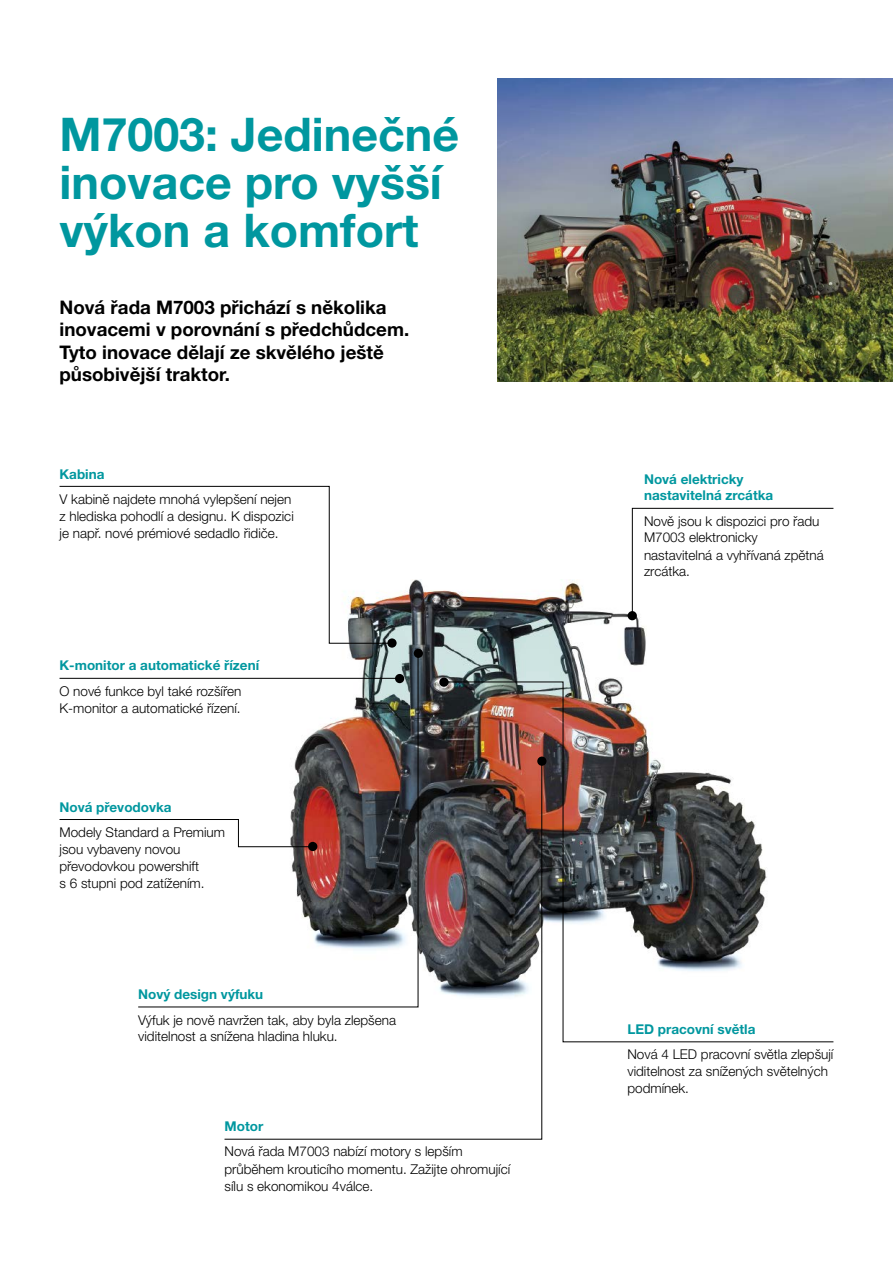
<style>
.page{position:relative;width:893px;height:1263px;background:#fff}
.page>*{position:absolute;margin:0;border:0;box-sizing:border-box;transform-origin:0 0}
.t1{font:700 46.5px/48px "Helvetica Neue LT Pro";color:#00979f}
.t2{font:700 18.75px/22.5px "Helvetica Neue LT Pro";color:#000}
.t3{font:300 13.5px/16.8px "Helvetica Neue LT Pro";color:#000}
.t4{font:700 13.5px/25.3px "Helvetica Neue LT Pro";color:#00979f}
.s1{font-weight:700;color:#00979f}
.s2{font-weight:300;color:#000}
</style>
<div class="page">
<img style="left:497px;top:79px;width:396px;height:302px">
<img style="left:348px;top:579px;width:298px;height:180px">
<svg style="left:59px;top:486px;width:333px;height:158px"></svg>
<svg style="left:387px;top:638px;width:10px;height:10px"></svg>
<hr style="left:60px;top:678px;width:340px;height:1px;background:#000">
<svg style="left:59px;top:819px;width:78px;height:1px"></svg>
<svg style="left:137px;top:653px;width:282px;height:355px"></svg>
<div style="left:414px;top:649px;width:9px;height:9px;background:#000;border-radius:50%"></div>
<img style="left:443px;top:681px;width:391px;height:361px">
<svg style="left:439px;top:677px;width:10px;height:10px"></svg>
<svg style="left:224px;top:759px;width:319px;height:381px"></svg>
<div style="left:537px;top:756px;width:9px;height:10px;background:#000;border-radius:50%"></div>
<svg style="left:632px;top:508px;width:202px;height:109px"></svg>
<div style="left:628px;top:611px;width:9px;height:9px;background:#000;border-radius:50%"></div>
<p class="t1" style="left:60px;top:109px;width:401px">M7003: Jedinečné inovace pro vyšší výkon a komfort</p>
<p class="t2" style="left:60px;top:295px;width:351px">Nová řada M7003 přichází s několika inovacemi v porovnání s předchůdcem.<br>Tyto inovace dělají ze skvělého ještě působivější traktor.</p>
<p class="t3" style="left:60px;top:461px;width:233px;line-height:25.3px"><span class="s1">Kabina<br></span>V kabině najdete mnohá vylepšení nejen</p>
<p class="t3" style="left:60px;top:507px;width:236px">z hlediska pohodlí a designu. K dispozici je např. nové prémiové sedadlo řidiče.</p>
<p class="t4" style="left:60px;top:652px;width:201px">K-monitor a automatické řízení<br><span class="s2">O nové funkce byl také rozšířen</span></p>
<p class="t3" style="left:60px;top:699px;width:183px">K-monitor a automatické řízení.</p>
<p class="t3" style="left:60px;top:794px;width:167px;line-height:25.3px"><span class="s1">Nová převodovka<br></span>Modely Standard a Premium</p>
<p class="t3" style="left:60px;top:840px;width:147px">jsou vybaveny novou převodovkou powershift s 6 stupni pod zatížením.</p>
<p class="t4" style="left:644px;top:470px;width:131px;line-height:16.8px">Nová elektricky nastavitelná zrcátka</p>
<p class="t3" style="left:644px;top:513px;width:177px;line-height:16.2px">Nově jsou k dispozici pro řadu<br>M7003 elektronicky</p>
<p class="t3" style="left:644px;top:546px;width:181px">nastavitelná a vyhřívaná zpětná zrcátka.</p>
<p class="t3" style="left:138px;top:981px;width:259px;line-height:25.3px"><span class="s1">Nový design výfuku<br></span>Výfuk je nově navržen tak, aby byla zlepšena</p>
<p class="t3" style="left:138px;top:1028px;width:201px">viditelnost a snížena hladina hluku.</p>
<p class="t3" style="left:627px;top:1016px;width:207px;line-height:25.3px"><span class="s1">LED pracovní světla<br></span>Nová 4 LED pracovní světla zlepšují</p>
<p class="t3" style="left:627px;top:1063px;width:202px">viditelnost za snížených světelných podmínek.</p>
<p class="t3" style="left:224px;top:1114px;width:240px;line-height:24.8px"><span class="s1">Motor<br></span>Nová řada M7003 nabízí motory s lepším</p>
<p class="t3" style="left:224px;top:1160px;width:287px">průběhem krouticího momentu. Zažijte ohromující sílu s ekonomikou 4válce.</p>
</div>
